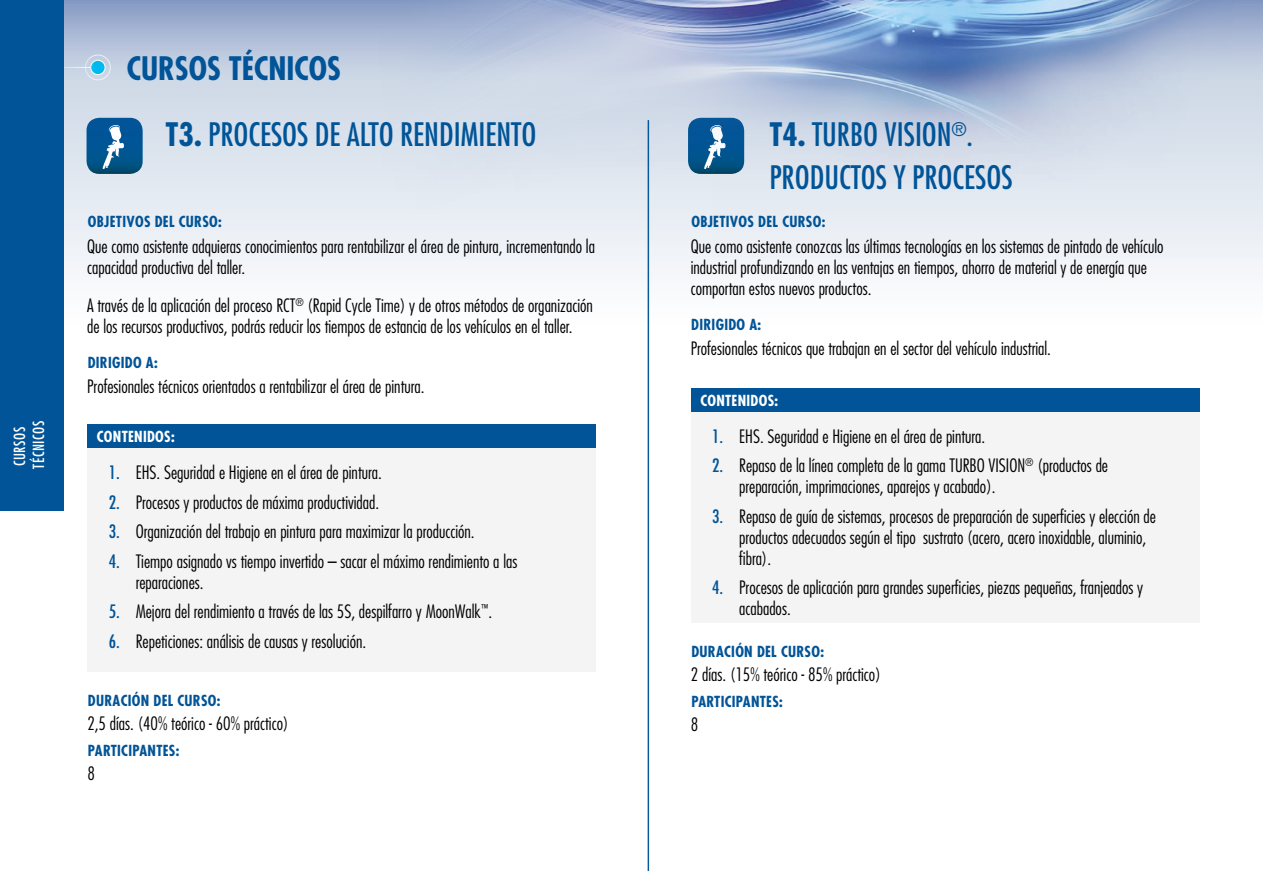
<style>
.page{position:relative;width:1263px;height:893px;background:#fff}
.page>*{position:absolute;margin:0;border:0;box-sizing:border-box;transform-origin:0 0}
.t1{font:condensed 31.5px/43px "Futura Std";color:#005497}
.t2{font:700 condensed 31.5px "Futura Std";color:#005497}
.t3{font:300 condensed 18px/21px "Futura Std";color:#000}
.t4{font:condensed 15px/19.2px "Futura Std";letter-spacing:.04em;color:#fff}
.t5{font:700 condensed 14.85px "Futura Std";letter-spacing:.02em;color:#005497}
.t6{font:700 condensed 14.85px "Futura Std";letter-spacing:.02em;color:#fff}
.s1{font-weight:700}
.s2{font-weight:400;color:#005497}
</style>
<div class="page">
<svg style="left:64px;top:0;width:1198px;height:340px"></svg>
<svg style="left:87px;top:118px;width:56px;height:56px;background:#256b9d"></svg>
<hr style="left:1262px;top:0;width:1px;height:340px;background:#f9fafc">
<img style="left:274px;top:0;width:989px;height:258px">
<hr style="left:1106px;top:67px;width:157px;height:1px;background:#fff">
<div style="left:87px;top:441px;width:509px;height:231px;background:#f4f4f4"></div>
<div style="left:691px;top:405px;width:508px;height:218px;background:#f4f4f4"></div>
<hr style="left:648px;top:120px;width:1px;height:751px;background:#005497">
<div style="left:87px;top:424px;width:509px;height:24px;background:#005497"></div>
<div style="left:691px;top:388px;width:508px;height:24px;background:#005497"></div>
<hr style="left:0;top:67px;width:90px;height:1px;background:#fff">
<div style="left:91px;top:60px;width:14px;height:15px;background:#00b9ee;border-radius:50%"></div>
<div style="left:90px;top:60px;width:15px;height:15px;border:1px solid #fff;border-radius:50%"></div>
<div style="left:85px;top:55px;width:26px;height:25px;border:1px solid #fff;border-radius:50%"></div>
<div style="left:0;top:0;width:64px;height:510px;background:#005497"></div>
<p class="t4" style="left:10px;top:469px;width:50px;rotate:-90deg">CURSOS<br>TÉCNICOS</p>
<h1 class="t2" style="left:127px;top:49px;width:215px">CURSOS TÉCNICOS</h1>
<h1 class="t1" style="left:166px;top:113px;width:372px"><span class="s1">T3.</span> PROCESOS DE ALTO RENDIMIENTO</h1>
<h1 class="t1" style="left:769px;top:113px;width:245px"><span class="s1">T4.</span> TURBO VISION<sup>®</sup>.<br>PRODUCTOS Y PROCESOS</h1>
<p class="t5" style="left:88px;top:212px;width:135px">OBJETIVOS DEL CURSO:</p>
<p class="t5" style="left:691px;top:212px;width:135px">OBJETIVOS DEL CURSO:</p>
<p class="t3" style="left:87px;top:236px;width:509px">Que como asistente adquieras conocimientos para rentabilizar el área de pintura, incrementando la capacidad productiva del taller.</p>
<p class="t3" style="left:87px;top:295px;width:507px">A través de la aplicación del proceso RCT<sup>®</sup> (Rapid Cycle Time) y de otros métodos de organización de los recursos productivos, podrás reducir los tiempos de estancia de los vehículos en el taller.</p>
<p class="t5" style="left:88px;top:353px;width:72px">DIRIGIDO A:</p>
<p class="t3" style="left:87px;top:376px;width:339px">Profesionales técnicos orientados a rentabilizar el área de pintura.</p>
<p class="t6" style="left:97px;top:427px;width:79px">CONTENIDOS:</p>
<p class="t3" style="left:109px;top:462px;width:275px"><span class="s2">1.</span> EHS. Seguridad e Higiene en el área de pintura.</p>
<p class="t3" style="left:109px;top:491px;width:272px"><span class="s2">2.</span> Procesos y productos de máxima productividad.</p>
<p class="t3" style="left:109px;top:521px;width:367px"><span class="s2">3.</span> Organización del trabajo en pintura para maximizar la producción.</p>
<p class="t3" style="left:136px;top:550px;width:383px;text-indent:-27px"><span class="s2">4.</span> Tiempo asignado vs tiempo invertido – sacar el máximo rendimiento a las reparaciones.</p>
<p class="t3" style="left:109px;top:601px;width:385px"><span class="s2">5.</span> Mejora del rendimiento a través de las 5S, despilfarro y MoonWalk<sup>™</sup>.</p>
<p class="t3" style="left:109px;top:630px;width:259px"><span class="s2">6.</span> Repeticiones: análisis de causas y resolución.</p>
<p class="t5" style="left:88px;top:691px;width:134px">DURACIÓN DEL CURSO:</p>
<p class="t3" style="left:87px;top:712px;width:203px">2,5 días. (40% teórico - 60% práctico)</p>
<p class="t5" style="left:88px;top:741px;width:93px">PARTICIPANTES:</p>
<p class="t3" style="left:87px;top:763px;width:9px">8</p>
<p class="t3" style="left:691px;top:236px;width:474px">Que como asistente conozcas las últimas tecnologías en los sistemas de pintado de vehículo industrial profundizando en las ventajas en tiempos, ahorro de material y de energía que comportan estos nuevos productos.</p>
<p class="t5" style="left:691px;top:315px;width:72px">DIRIGIDO A:</p>
<p class="t3" style="left:691px;top:338px;width:362px">Profesionales técnicos que trabajan en el sector del vehículo industrial.</p>
<p class="t6" style="left:700px;top:391px;width:79px">CONTENIDOS:</p>
<p class="t3" style="left:712px;top:426px;width:275px"><span class="s2">1.</span> EHS. Seguridad e Higiene en el área de pintura.</p>
<p class="t3" style="left:739px;top:455px;width:370px;text-indent:-27px"><span class="s2">2.</span> Repaso de la línea completa de la gama TURBO VISION<sup>®</sup> (productos de preparación, imprimaciones, aparejos y acabado).</p>
<p class="t3" style="left:739px;top:506px;width:418px;text-indent:-27px"><span class="s2">3.</span> Repaso de guía de sistemas, procesos de preparación de superficies y elección de productos adecuados según el tipo sustrato (acero, acero inoxidable, aluminio, fibra).</p>
<p class="t3" style="left:739px;top:577px;width:405px;text-indent:-27px"><span class="s2">4.</span> Procesos de aplicación para grandes superficies, piezas pequeñas, franjeados y acabados.</p>
<p class="t5" style="left:691px;top:642px;width:134px">DURACIÓN DEL CURSO:</p>
<p class="t3" style="left:691px;top:664px;width:191px">2 días. (15% teórico - 85% práctico)</p>
<p class="t5" style="left:691px;top:693px;width:93px">PARTICIPANTES:</p>
<p class="t3" style="left:691px;top:714px;width:9px">8</p>
</div>
